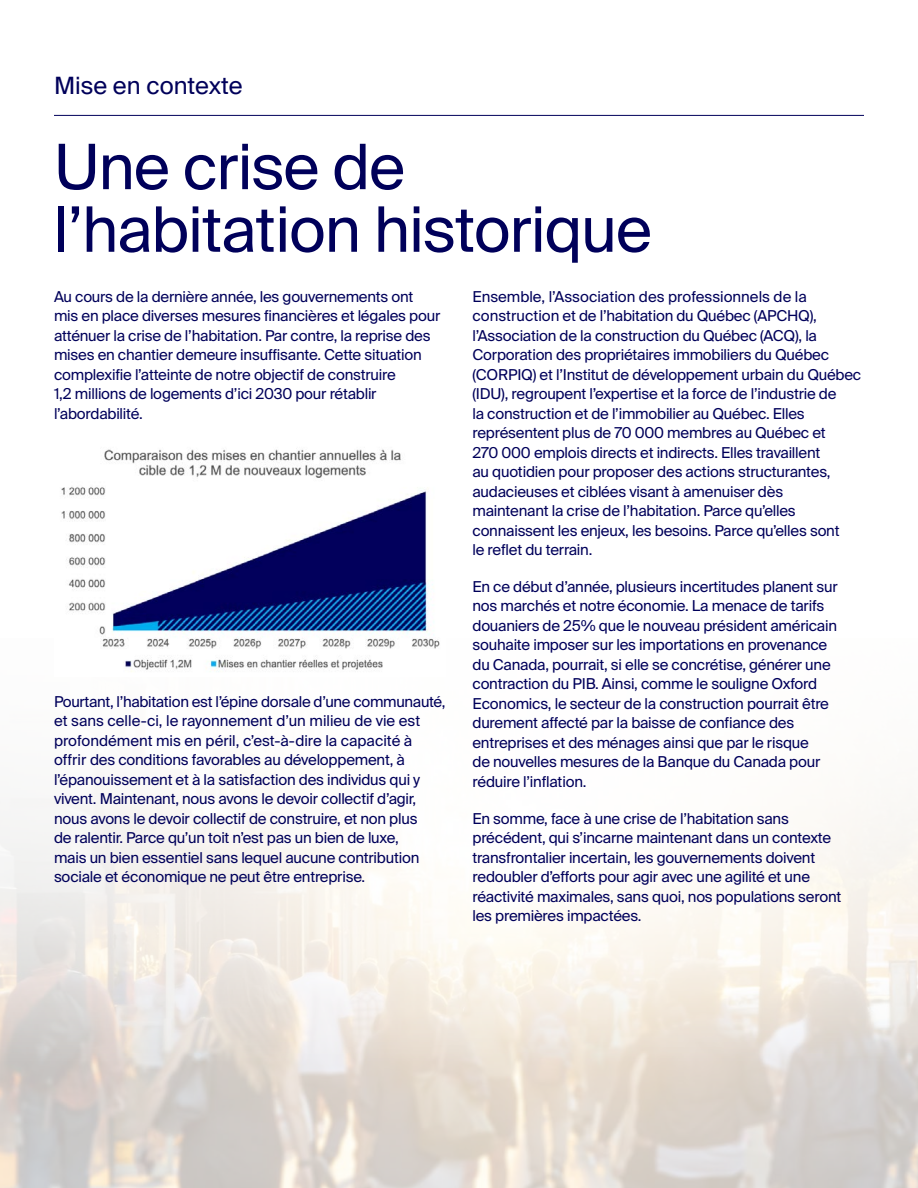
<style>
.page{position:relative;width:918px;height:1188px;background:#fff}
.page>*{position:absolute;margin:0;border:0;box-sizing:border-box;transform-origin:0 0}
.t1{font:62.55px/62.6px "Suisse Intl";letter-spacing:-.015em;color:#00005a}
.S-TITRE_2{font:24px "Suisse Intl";color:#00005a}
.TEXTE_COURANT{font:15px/19.5px "Suisse Intl";letter-spacing:-.015em;color:#00005a}
</style>
<div class="page">
<svg style="left:0;top:683px;width:918px;height:382px"></svg>
<hr style="left:54px;top:115px;width:810px;height:1px;background:#00005a">
<img style="left:61px;top:449px;width:379px;height:224px">
<p class="S-TITRE_2" style="left:54px;top:72px;width:190px">Mise en contexte</p>
<h1 class="t1" style="left:54px;top:136px;width:600px">Une crise de l’habitation historique</h1>
<p class="TEXTE_COURANT" style="left:54px;top:287px;width:388px">Au cours de la dernière année, les gouvernements ont mis en place diverses mesures financières et légales pour atténuer la crise de l’habitation. Par contre, la reprise des mises en chantier demeure insuffisante. Cette situation complexifie l’atteinte de notre objectif de construire<br>1,2 millions de logements d’ici 2030 pour rétablir l’abordabilité.</p>
<p class="TEXTE_COURANT" style="left:472px;top:287px;width:390px">Ensemble, l’Association des professionnels de la construction et de l’habitation du Québec (APCHQ), l’Association de la construction du Québec (ACQ), la Corporation des propriétaires immobiliers du Québec (CORPIQ) et l’Institut de développement urbain du Québec (IDU), regroupent l’expertise et la force de l’industrie de<br>la construction et de l’immobilier au Québec. Elles représentent plus de 70 000 membres au Québec et<br>270 000 emplois directs et indirects. Elles travaillent<br>au quotidien pour proposer des actions structurantes, audacieuses et ciblées visant à amenuiser dès maintenant la crise de l’habitation. Parce qu’elles connaissent les enjeux, les besoins. Parce qu’elles sont<br>le reflet du terrain.</p>
<p class="TEXTE_COURANT" style="left:472px;top:577px;width:367px">En ce début d’année, plusieurs incertitudes planent sur nos marchés et notre économie. La menace de tarifs douaniers de 25% que le nouveau président américain souhaite imposer sur les importations en provenance du Canada, pourrait, si elle se concrétise, générer une contraction du PIB. Ainsi, comme le souligne Oxford Economics, le secteur de la construction pourrait être durement affecté par la baisse de confiance des entreprises et des ménages ainsi que par le risque<br>de nouvelles mesures de la Banque du Canada pour réduire l’inflation.</p>
<p class="TEXTE_COURANT" style="left:472px;top:809px;width:370px">En somme, face à une crise de l’habitation sans précédent, qui s’incarne maintenant dans un contexte transfrontalier incertain, les gouvernements doivent redoubler d’efforts pour agir avec une agilité et une réactivité maximales, sans quoi, nos populations seront les premières impactées.</p>
<p class="TEXTE_COURANT" style="left:54px;top:692px;width:393px">Pourtant, l’habitation est l’épine dorsale d’une communauté, et sans celle-ci, le rayonnement d’un milieu de vie est profondément mis en péril, c’est-à-dire la capacité à offrir des conditions favorables au développement, à l’épanouissement et à la satisfaction des individus qui y vivent. Maintenant, nous avons le devoir collectif d’agir, nous avons le devoir collectif de construire, et non plus<br>de ralentir. Parce qu’un toit n’est pas un bien de luxe,<br>mais un bien essentiel sans lequel aucune contribution sociale et économique ne peut être entreprise.</p>
</div>
